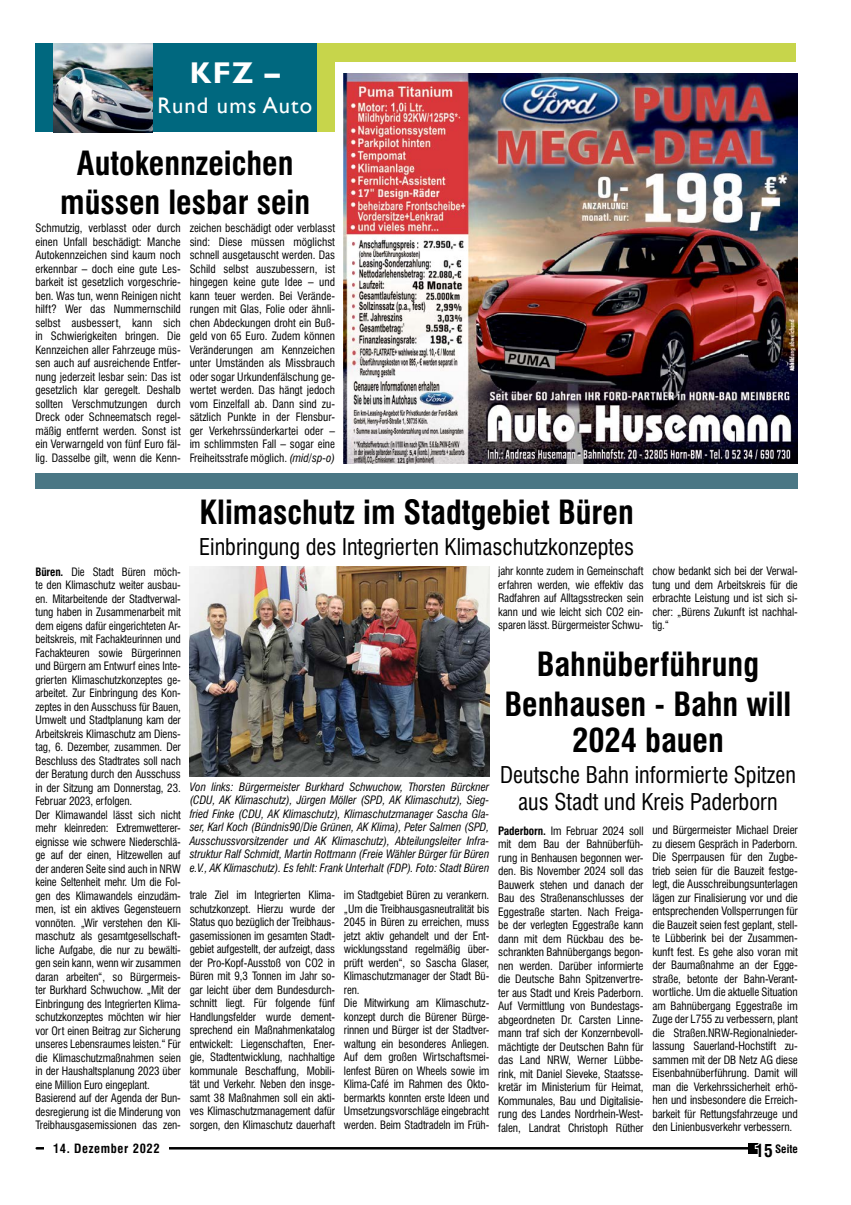
<style>
.page{position:relative;width:851px;height:1205px;background:#fff}
.page>*{position:absolute;margin:0;border:0;box-sizing:border-box;transform-origin:0 0}
.t1{font:700 condensed 32.5px/39.5px "Swiss 721 BT";color:#000;text-align:center}
.t2{font:700 30px "Gill Sans";color:#fff}
.t3{font:condensed 22.5px/27.5px "Swiss 721 BT";color:#000;text-align:center}
.t4{font:22.5px "Gill Sans";letter-spacing:.05em;color:#fff}
.t5{font:700 condensed 12.5px "Swiss 721 BT";letter-spacing:.05em;color:#000}
.t6{font:condensed 11.25px/13.5px "Swiss 721 BT";letter-spacing:-.01em;color:#000;text-align:justify}
.t7{font:italic condensed 11.25px/13.5px "Swiss 721 BT";color:#000;text-align:justify}
.t8{font:700 condensed 11.25px "Swiss 721 BT";color:#000}
.s1{font-style:italic}
.s2{font-weight:700}
.s3{font-size:17.5px;color:#fff}
</style>
<div class="page">
<hr style="left:37px;top:1147px;width:716px;height:2px;background:#000">
<div style="left:748px;top:1143px;width:10px;height:10px;background:#000"></div>
<div style="left:44px;top:1136px;width:124px;height:24px;background:#fff"></div>
<img style="left:190px;top:566px;width:299px;height:210px">
<img style="left:344px;top:74px;width:453px;height:390px">
<div style="left:35px;top:43px;width:282px;height:89px;background:#00687f"></div>
<div style="left:317px;top:43px;width:18px;height:89px;background:#c7d54b"></div>
<img style="left:53px;top:43px;width:99px;height:89px">
<div style="left:35px;top:473px;width:762px;height:15px;background:#4a7785"></div>
<div style="left:328px;top:43px;width:467px;height:19px;background:#c7d54b"></div>
<h2 class="t2" style="left:190px;top:55px;width:91px">KFZ –</h2>
<h3 class="t4" style="left:157px;top:92px;width:156px">Rund ums Auto</h3>
<h1 class="t1" style="left:60px;top:143px;width:251px">Autokennzeichen müssen lesbar sein</h1>
<p class="t6" style="left:35px;top:222px;width:147px">Schmutzig, verblasst oder durch einen Unfall beschädigt: Manche Autokennzeichen sind kaum noch erkennbar – doch eine gute Les&shy;barkeit ist gesetzlich vorgeschrie&shy;ben. Was tun, wenn Reinigen nicht hilft? Wer das Nummernschild selbst ausbessert, kann sich in Schwierigkeiten bringen. Die Kennzeichen aller Fahrzeuge müs&shy;sen auch auf ausreichende Entfer&shy;nung jederzeit lesbar sein: Das ist gesetzlich klar geregelt. Deshalb sollten Verschmutzungen durch Dreck oder Schneematsch regel&shy;mäßig entfernt werden. Sonst ist ein Verwarngeld von fünf Euro fäl&shy;lig. Dasselbe gilt, wenn die Kenn-</p>
<p class="t6" style="left:190px;top:222px;width:147px">zeichen beschädigt oder verblasst sind: Diese müssen möglichst schnell ausgetauscht werden. Das Schild selbst auszubessern, ist hingegen keine gute Idee – und kann teuer werden. Bei Verände&shy;rungen mit Glas, Folie oder ähnli&shy;chen Abdeckungen droht ein Buß&shy;geld von 65 Euro. Zudem können Veränderungen am Kennzeichen unter Umständen als Missbrauch oder sogar Urkundenfälschung ge&shy;wertet werden. Das hängt jedoch vom Einzelfall ab. Dann sind zu&shy;sätzlich Punkte in der Flensbur&shy;ger Verkehrssünderkartei oder – im schlimmsten Fall – sogar eine Freiheitsstrafe möglich. <span class="s1">(mid/sp-o)</span></p>
<p class="t6" style="left:35px;top:565px;width:147px;text-align:left"><span class="s2">Büren.</span> Die Stadt Büren möch&shy;te den Klimaschutz weiter ausbau&shy;en. Mitarbeitende der Stadtverwal&shy;tung haben in Zusammenarbeit mit dem eigens dafür eingerichteten Ar&shy;beitskreis, mit Fachakteurinnen und Fachakteuren sowie Bürgerinnen und Bürgern am Entwurf eines Inte&shy;grierten Klimaschutzkonzeptes ge&shy;arbeitet. Zur Einbringung des Kon&shy;zeptes in den Ausschuss für Bauen, Umwelt und Stadtplanung kam der Arbeitskreis Klimaschutz am Diens&shy;tag, 6. Dezember, zusammen. Der Beschluss des Stadtrates soll nach der Beratung durch den Ausschuss in der Sitzung am Donnerstag, 23.<br>Februar 2023, erfolgen.<br>Der Klimawandel lässt sich nicht mehr kleinreden: Extremwetterer&shy;eignisse wie schwere Niederschlä&shy;ge auf der einen, Hitzewellen auf der anderen Seite sind auch in NRW keine Seltenheit mehr. Um die Fol&shy;gen des Klimawandels einzudäm&shy;men, ist ein aktives Gegensteuern vonnöten. „Wir verstehen den Kli&shy;maschutz als gesamtgesellschaft&shy;liche Aufgabe, die nur zu bewälti&shy;gen sein kann, wenn wir zusammen daran arbeiten“, so Bürgermeis&shy;ter Burkhard Schwuchow. „Mit der Einbringung des Integrierten Klima&shy;schutzkonzeptes möchten wir hier vor Ort einen Beitrag zur Sicherung unseres Lebensraumes leisten.“ Für die Klimaschutzmaßnahmen seien in der Haushaltsplanung 2023 über eine Million Euro eingeplant.<br>Basierend auf der Agenda der Bun&shy;desregierung ist die Minderung von Treibhausgasemissionen das zen-</p>
<h1 class="t1" style="left:199px;top:493px;width:436px">Klimaschutz im Stadtgebiet Büren</h1>
<h3 class="t3" style="left:199px;top:533px;width:436px">Einbringung des Integrierten Klimaschutzkonzeptes</h3>
<p class="t7" style="left:190px;top:780px;width:301px">Von links: Bürgermeister Burkhard Schwuchow, Thorsten Bürckner (CDU, AK Klimaschutz), Jürgen Möller (SPD, AK Klimaschutz), Sieg&shy;fried Finke (CDU, AK Klimaschutz), Klimaschutzmanager Sascha Gla&shy;ser, Karl Koch (Bündnis90/Die Grünen, AK Klima), Peter Salmen (SPD, Ausschussvorsitzender und AK Klimaschutz), Abteilungsleiter Infra&shy;struktur Ralf Schmidt, Martin Rottmann (Freie Wähler Bürger für Büren e.V., AK Klimaschutz). Es fehlt: Frank Unterhalt (FDP). Foto: Stadt Büren</p>
<p class="t6" style="left:190px;top:888px;width:147px">trale Ziel im Integrierten Klima&shy;schutzkonzept. Hierzu wurde der Status quo bezüglich der Treibhaus&shy;gasemissionen im gesamten Stadt&shy;gebiet aufgestellt, der aufzeigt, dass der Pro-Kopf-Ausstoß von CO2 in Büren mit 9,3 Tonnen im Jahr so&shy;gar leicht über dem Bundesdurch&shy;schnitt liegt. Für folgende fünf Handlungsfelder wurde dement&shy;sprechend ein Maßnahmenkatalog entwickelt: Liegenschaften, Ener&shy;gie, Stadtentwicklung, nachhaltige kommunale Beschaffung, Mobili&shy;tät und Verkehr. Neben den insge&shy;samt 38 Maßnahmen soll ein akti&shy;ves Klimaschutzmanagement dafür sorgen, den Klimaschutz dauerhaft</p>
<p class="t6" style="left:344px;top:888px;width:147px;text-align:left">im Stadtgebiet Büren zu verankern. „Um die Treibhausgasneutralität bis<br>2045 in Büren zu erreichen, muss jetzt aktiv gehandelt und der Ent&shy;wicklungsstand regelmäßig über&shy;prüft werden“, so Sascha Glaser,<br>Klimaschutzmanager der Stadt Bü&shy;ren.<br>Die Mitwirkung am Klimaschutz&shy;konzept durch die Bürener Bürge&shy;rinnen und Bürger ist der Stadtver&shy;waltung ein besonderes Anliegen.<br>Auf dem großen Wirtschaftsmei&shy;lenfest Büren on Wheels sowie im<br>Klima-Café im Rahmen des Okto&shy;bermarkts konnten erste Ideen und<br>Umsetzungsvorschläge eingebracht werden. Beim Stadtradeln im Früh-</p>
<p class="t6" style="left:498px;top:564px;width:147px">jahr konnte zudem in Gemeinschaft erfahren werden, wie effektiv das Radfahren auf Alltagsstrecken sein kann und wie leicht sich CO2 ein&shy;sparen lässt. Bürgermeister Schwu-</p>
<p class="t6" style="left:652px;top:564px;width:147px">chow bedankt sich bei der Verwal&shy;tung und dem Arbeitskreis für die erbrachte Leistung und ist sich si&shy;cher: „Bürens Zukunft ist nachhal&shy;tig.“</p>
<h1 class="t1" style="left:504px;top:644px;width:288px">Bahnüberführung<br>Benhausen - Bahn will</h1>
<h1 class="t1" style="left:572px;top:720px;width:153px">2024 bauen</h1>
<h3 class="t3" style="left:500px;top:761px;width:297px">Deutsche Bahn informierte Spitzen aus Stadt und Kreis Paderborn</h3>
<p class="t6" style="left:498px;top:824px;width:147px"><span class="s2">Paderborn.</span> Im Februar 2024 soll mit dem Bau der Bahnüberfüh&shy;rung in Benhausen begonnen wer&shy;den. Bis November 2024 soll das Bauwerk stehen und danach der Bau des Straßenanschlusses der Eggestraße starten. Nach Freiga&shy;be der verlegten Eggestraße kann dann mit dem Rückbau des be&shy;schrankten Bahnübergangs begon&shy;nen werden. Darüber informierte die Deutsche Bahn Spitzenvertre&shy;ter aus Stadt und Kreis Paderborn.<br>Auf Vermittlung von Bundestags&shy;abgeordneten Dr. Carsten Linne&shy;mann traf sich der Konzernbevoll&shy;mächtigte der Deutschen Bahn für das Land NRW, Werner Lübbe&shy;rink, mit Daniel Sieveke, Staatsse&shy;kretär im Ministerium für Heimat, Kommunales, Bau und Digitalisie&shy;rung des Landes Nordrhein-West&shy;falen, Landrat Christoph Rüther</p>
<p class="t6" style="left:652px;top:823px;width:147px">und Bürgermeister Michael Dreier zu diesem Gespräch in Paderborn.<br>Die Sperrpausen für den Zugbe&shy;trieb seien für die Bauzeit festge&shy;legt, die Ausschreibungsunterlagen lägen zur Finalisierung vor und die entsprechenden Vollsperrungen für die Bauzeit seien fest geplant, stell&shy;te Lübberink bei der Zusammen&shy;kunft fest. Es gehe also voran mit der Baumaßnahme an der Egge&shy;straße, betonte der Bahn-Verant&shy;wortliche. Um die aktuelle Situation am Bahnübergang Eggestraße im Zuge der L755 zu verbessern, plant die Straßen.NRW-Regionalnieder&shy;lassung Sauerland-Hochstift zu&shy;sammen mit der DB Netz AG diese Eisenbahnüberführung. Damit will man die Verkehrssicherheit erhö&shy;hen und insbesondere die Erreich&shy;barkeit für Rettungsfahrzeuge und den Linienbusverkehr verbessern.</p>
<p class="t5" style="left:53px;top:1141px;width:108px">14. Dezember 2022</p>
<p class="t8" style="left:755px;top:1142px;width:44px"><span class="s3">15</span> Seite</p>
</div>
